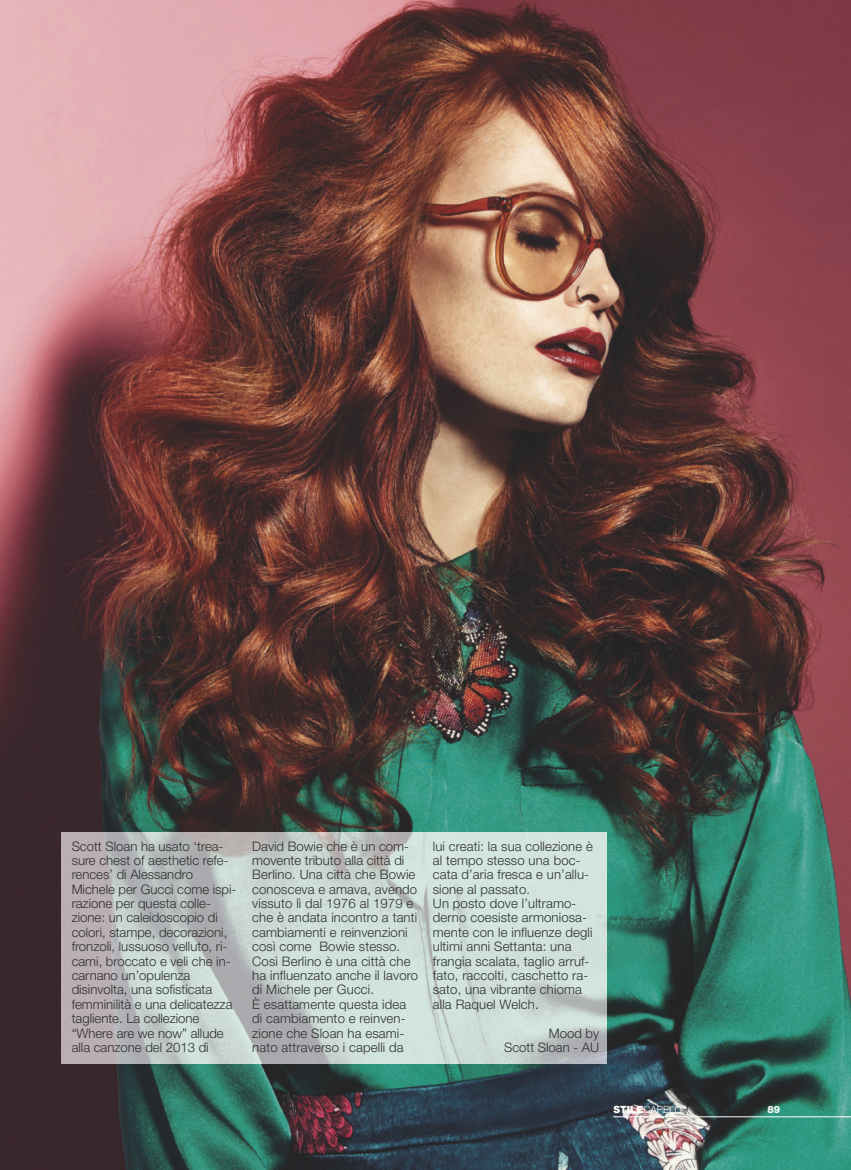
<style>
.page{position:relative;width:851px;height:1170px;background:#fff}
.page>*{position:absolute;margin:0;border:0;box-sizing:border-box;transform-origin:0 0}
.t1{font:300 13.12px/14.4px "Helvetica Neue LT Std";letter-spacing:.01em;color:#2f2f2e}
.t2{font:300 10px "Helvetica Neue LT Std";color:#fff}
.t3{font:800 10px "Helvetica Neue LT Std";color:#fff}
.s1{font-weight:900}
</style>
<div class="page">
<img style="left:0;top:0;width:850px;height:1169px">
<hr style="left:613px;top:1116px;width:237px;height:1px;background:#fff">
<img style="left:61px;top:832px;width:545px;height:231px">
<p class="t1" style="left:72px;top:839px;width:166px">Scott Sloan ha usato ‘trea&shy;sure chest of aesthetic refe&shy;rences’ di Alessandro<br>Michele per Gucci come ispi&shy;razione per questa colle&shy;zione: un caleidoscopio di colori, stampe, decorazioni, fronzoli, lussuoso velluto, ri&shy;cami, broccato e veli che in&shy;carnano un’opulenza disinvolta, una sofisticata femminilità e una delicatezza tagliente. La collezione “Where are we now” allude alla canzone del 2013 di</p>
<p class="t1" style="left:252px;top:839px;width:167px">David Bowie che è un com&shy;movente tributo alla città di<br>Berlino. Una città che Bowie conosceva e amava, avendo vissuto lì dal 1976 al 1979 e che è andata incontro a tanti cambiamenti e reinvenzioni così come Bowie stesso.<br>Così Berlino è una città che ha influenzato anche il lavoro di Michele per Gucci.<br>È esattamente questa idea di cambiamento e reinven&shy;zione che Sloan ha esami&shy;nato attraverso i capelli da</p>
<p class="t1" style="left:433px;top:839px;width:162px">lui creati: la sua collezione è al tempo stesso una boc&shy;cata d’aria fresca e un’allu&shy;sione al passato.<br>Un posto dove l’ultramo&shy;derno coesiste armoniosa&shy;mente con le influenze degli ultimi anni Settanta: una frangia scalata, taglio arruf&shy;fato, raccolti, caschetto ra&shy;sato, una vibrante chioma alla Raquel Welch.</p>
<p class="t1" style="left:504px;top:1026px;width:97px;text-align:right">Mood by<br>Scott Sloan - AU</p>
<p class="t2" style="left:613px;top:1106px;width:70px"><span class="s1">STILE</span>CAPELLI</p>
<p class="t3" style="left:767px;top:1106px;width:14px">89</p>
</div>
